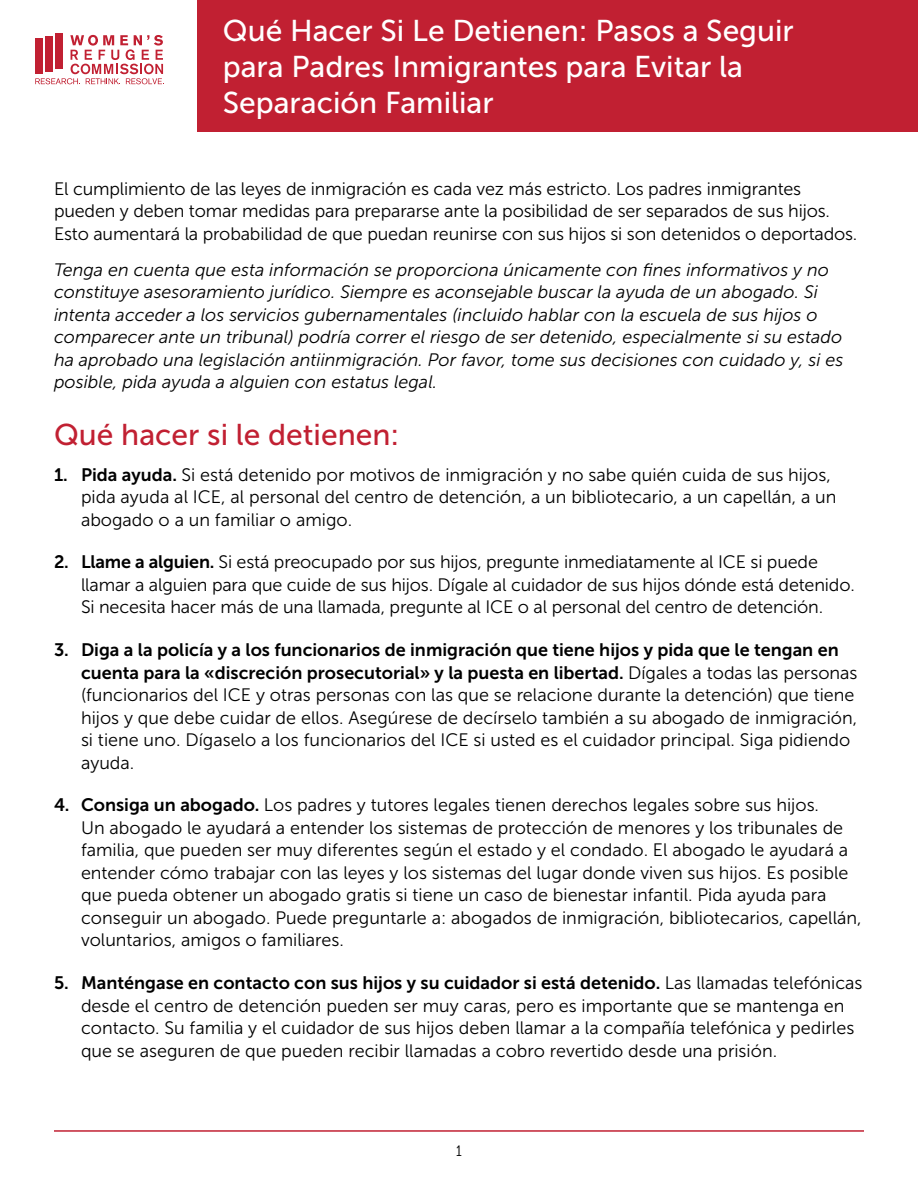
<style>
.page{position:relative;width:918px;height:1188px;background:#fff}
.page>*{position:absolute;margin:0;border:0;box-sizing:border-box;transform-origin:0 0}
.Heading_1{font:30px/36px "Museo Sans 500";color:#fff}
.Heading_2{font:30px "Museo Sans 500";color:#c12032}
.Body{font:18px/22.5px "Museo Sans 300";color:#000}
.Body-2{font:italic 18px/22.5px "Museo Sans 300";color:#000}
.t1{font:15px "Museo Sans Cond 300";color:#000}
.s1{font-family:"Museo Sans 700"}
</style>
<div class="page">
<hr style="left:54px;top:1130px;width:810px;height:2px;background:#c12032">
<div style="left:198px;top:0;width:720px;height:132px;background:#c12032"></div>
<div style="left:55px;top:33px;width:8px;height:35px;background:#c12032"></div>
<svg style="left:35px;top:35px;width:129px;height:49px"></svg>
<h1 class="Heading_1" style="left:223px;top:13px;width:573px">Qué Hacer Si Le Detienen: Pasos a Seguir para Padres Inmigrantes para Evitar la<br>Separación Familiar</h1>
<p class="Body" style="left:54px;top:178px;width:805px">El cumplimiento de las leyes de inmigración es cada vez más estricto. Los padres inmigrantes pueden y deben tomar medidas para prepararse ante la posibilidad de ser separados de sus hijos.<br>Esto aumentará la probabilidad de que puedan reunirse con sus hijos si son detenidos o deportados.</p>
<p class="Body-2" style="left:54px;top:259px;width:791px">Tenga en cuenta que esta información se proporciona únicamente con fines informativos y no constituye asesoramiento jurídico. Siempre es aconsejable buscar la ayuda de un abogado. Si intenta acceder a los servicios gubernamentales (incluido hablar con la escuela de sus hijos o comparecer ante un tribunal) podría correr el riesgo de ser detenido, especialmente si su estado ha aprobado una legislación antiinmigración. Por favor, tome sus decisiones con cuidado y, si es posible, pida ayuda a alguien con estatus legal.</p>
<h2 class="Heading_2" style="left:54px;top:418px;width:347px">Qué hacer si le detienen:</h2>
<p class="Body" style="left:81px;top:463px;width:757px;text-indent:-27px"><span class="s1">1. Pida ayuda.</span> Si está detenido por motivos de inmigración y no sabe quién cuida de sus hijos, pida ayuda al ICE, al personal del centro de detención, a un bibliotecario, a un capellán, a un abogado o a un familiar o amigo.</p>
<p class="Body" style="left:81px;top:551px;width:775px;text-indent:-27px"><span class="s1">2. Llame a alguien.</span> Si está preocupado por sus hijos, pregunte inmediatamente al ICE si puede llamar a alguien para que cuide de sus hijos. Dígale al cuidador de sus hijos dónde está detenido.<br>Si necesita hacer más de una llamada, pregunte al ICE o al personal del centro de detención.</p>
<p class="Body" style="left:81px;top:639px;width:778px;text-indent:-27px"><span class="s1">3. Diga a la policía y a los funcionarios de inmigración que tiene hijos y pida que le tengan en cuenta para la «discreción prosecutorial» y la puesta en libertad.</span> Dígales a todas las personas (funcionarios del ICE y otras personas con las que se relacione durante la detención) que tiene hijos y que debe cuidar de ellos. Asegúrese de decírselo también a su abogado de inmigración, si tiene uno. Dígaselo a los funcionarios del ICE si usted es el cuidador principal. Siga pidiendo ayuda.</p>
<p class="Body" style="left:81px;top:794px;width:782px;text-indent:-27px"><span class="s1">4. Consiga un abogado.</span> Los padres y tutores legales tienen derechos legales sobre sus hijos.<br>Un abogado le ayudará a entender los sistemas de protección de menores y los tribunales de familia, que pueden ser muy diferentes según el estado y el condado. El abogado le ayudará a entender cómo trabajar con las leyes y los sistemas del lugar donde viven sus hijos. Es posible que pueda obtener un abogado gratis si tiene un caso de bienestar infantil. Pida ayuda para conseguir un abogado. Puede preguntarle a: abogados de inmigración, bibliotecarios, capellán, voluntarios, amigos o familiares.</p>
<p class="Body" style="left:81px;top:972px;width:783px;text-indent:-27px"><span class="s1">5. Manténgase en contacto con sus hijos y su cuidador si está detenido.</span> Las llamadas telefónicas desde el centro de detención pueden ser muy caras, pero es importante que se mantenga en contacto. Su familia y el cuidador de sus hijos deben llamar a la compañía telefónica y pedirles que se aseguren de que pueden recibir llamadas a cobro revertido desde una prisión.</p>
<p class="t1" style="left:456px;top:1143px;width:7px">1</p>
</div>
